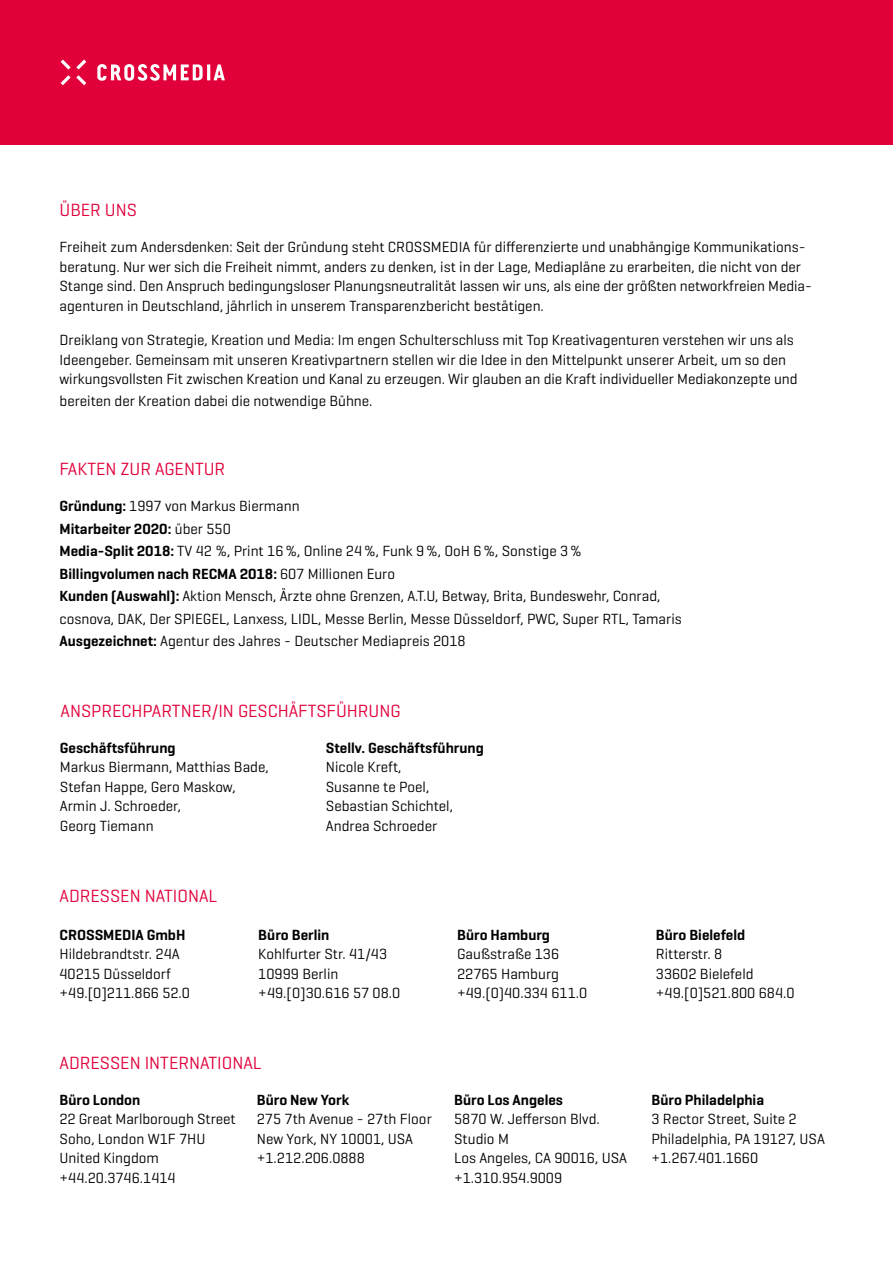
<style>
.page{position:relative;width:893px;height:1263px;background:#fff}
.page>*{position:absolute;margin:0;border:0;box-sizing:border-box;transform-origin:0 0}
.t1{font:18px "Geogrotesque";color:#e2003b}
.t2{font:15px/19.5px "Geogrotesque";color:#000}
.t3{font:600 15px "Geogrotesque";color:#000}
.s1{font-weight:600}
</style>
<div class="page">
<div style="left:0;top:0;width:893px;height:145px;background:#e2003b"></div>
<svg style="left:97px;top:64px;width:106px;height:17px"></svg>
<hr style="left:207px;top:64px;width:3px;height:16px;background:#fff">
<svg style="left:214px;top:64px;width:11px;height:16px"></svg>
<svg style="left:61px;top:60px;width:25px;height:25px"></svg>
<p class="t1" style="left:60px;top:199px;width:79px">ÜBER UNS</p>
<p class="t2" style="left:60px;top:237px;width:754px">Freiheit zum Andersdenken: Seit der Gründung steht CROSSMEDIA für differenzierte und unabhängige Kommunikations&shy;beratung. Nur wer sich die Freiheit nimmt, anders zu denken, ist in der Lage, Mediapläne zu erarbeiten, die nicht von der Stange sind. Den Anspruch bedingungsloser Planungsneutralität lassen wir uns, als eine der größten networkfreien Media&shy;agenturen in Deutschland, jährlich in unserem Transparenzbericht bestätigen.</p>
<p class="t2" style="left:60px;top:330px;width:740px">Dreiklang von Strategie, Kreation und Media: Im engen Schulterschluss mit Top Kreativagenturen verstehen wir uns als<br>Ideengeber. Gemeinsam mit unseren Kreativpartnern stellen wir die Idee in den Mittelpunkt unserer Arbeit, um so den wirkungsvollsten Fit zwischen Kreation und Kanal zu erzeugen. Wir glauben an die Kraft individueller Mediakonzepte und</p>
<p class="t2" style="left:60px;top:390px;width:315px">bereiten der Kreation dabei die notwendige Bühne.</p>
<p class="t1" style="left:60px;top:458px;width:167px">FAKTEN ZUR AGENTUR</p>
<p class="t2" style="left:60px;top:495px;width:624px;line-height:22.5px"><span class="s1">Gründung:</span> 1997 von Markus Biermann<br><span class="s1">Mitarbeiter 2020:</span> über 550<br><span class="s1">Media-Split 2018:</span> TV 42 %, Print 16%, Online 24%, Funk 9%, OoH 6%, Sonstige 3%<br><span class="s1">Billingvolumen nach RECMA 2018:</span> 607 Millionen Euro<br><span class="s1">Kunden (Auswahl):</span> Aktion Mensch, Ärzte ohne Grenzen, A.T.U, Betway, Brita, Bundeswehr, Conrad, cosnova, DAK, Der SPIEGEL, Lanxess, LIDL, Messe Berlin, Messe Düsseldorf, PWC, Super RTL, Tamaris <span class="s1">Ausgezeichnet:</span> Agentur des Jahres - Deutscher Mediapreis 2018</p>
<p class="t1" style="left:61px;top:700px;width:342px">ANSPRECHPARTNER/IN GESCHÄFTSFÜHRUNG</p>
<p class="t3" style="left:60px;top:738px;width:117px">Geschäftsführung</p>
<p class="t2" style="left:60px;top:757px;width:210px">Markus Biermann, Matthias Bade,<br>Stefan Happe, Gero Maskow,<br>Armin J. Schroeder,<br>Georg Tiemann</p>
<p class="t1" style="left:60px;top:884px;width:159px">ADRESSEN NATIONAL</p>
<p class="t3" style="left:326px;top:738px;width:159px">Stellv. Geschäftsführung</p>
<p class="t2" style="left:326px;top:757px;width:129px">Nicole Kreft,<br>Susanne te Poel,<br>Sebastian Schichtel,<br>Andrea Schroeder</p>
<p class="t3" style="left:60px;top:925px;width:127px">CROSSMEDIA GmbH</p>
<p class="t2" style="left:60px;top:944px;width:132px">Hildebrandtstr. 24A<br>40215 Düsseldorf +49.[0]211.866 52.0</p>
<p class="t3" style="left:258px;top:925px;width:73px">Büro Berlin</p>
<p class="t2" style="left:258px;top:944px;width:144px">Kohlfurter Str. 41/43<br>10999 Berlin +49.[0]30.616 57 08.0</p>
<p class="t1" style="left:60px;top:1051px;width:204px">ADRESSEN INTERNATIONAL</p>
<p class="t3" style="left:60px;top:1090px;width:82px">Büro London</p>
<p class="t2" style="left:60px;top:1109px;width:178px">22 Great Marlborough Street<br>Soho, London W1F 7HU<br>United Kingdom +44.20.3746.1414</p>
<p class="t3" style="left:257px;top:1090px;width:94px">Büro New York</p>
<p class="t2" style="left:257px;top:1109px;width:177px">275 7th Avenue - 27th Floor<br>New York, NY 10001, USA +1.212.206.0888</p>
<p class="t3" style="left:457px;top:925px;width:94px">Büro Hamburg</p>
<p class="t2" style="left:457px;top:944px;width:132px">Gaußstraße 136<br>22765 Hamburg +49.(0)40.334 611.0</p>
<p class="t3" style="left:454px;top:1090px;width:110px">Büro Los Angeles</p>
<p class="t2" style="left:454px;top:1109px;width:175px">5870 W. Jefferson Blvd.<br>Studio M<br>Los Angeles, CA 90016, USA +1.310.954.9009</p>
<p class="t3" style="left:656px;top:925px;width:91px">Büro Bielefeld</p>
<p class="t2" style="left:656px;top:944px;width:140px">Ritterstr. 8<br>33602 Bielefeld +49.[0]521.800 684.0</p>
<p class="t3" style="left:651px;top:1090px;width:114px">Büro Philadelphia</p>
<p class="t2" style="left:651px;top:1109px;width:175px">3 Rector Street, Suite 2<br>Philadelphia, PA 19127, USA +1.267.401.1660</p>
</div>
